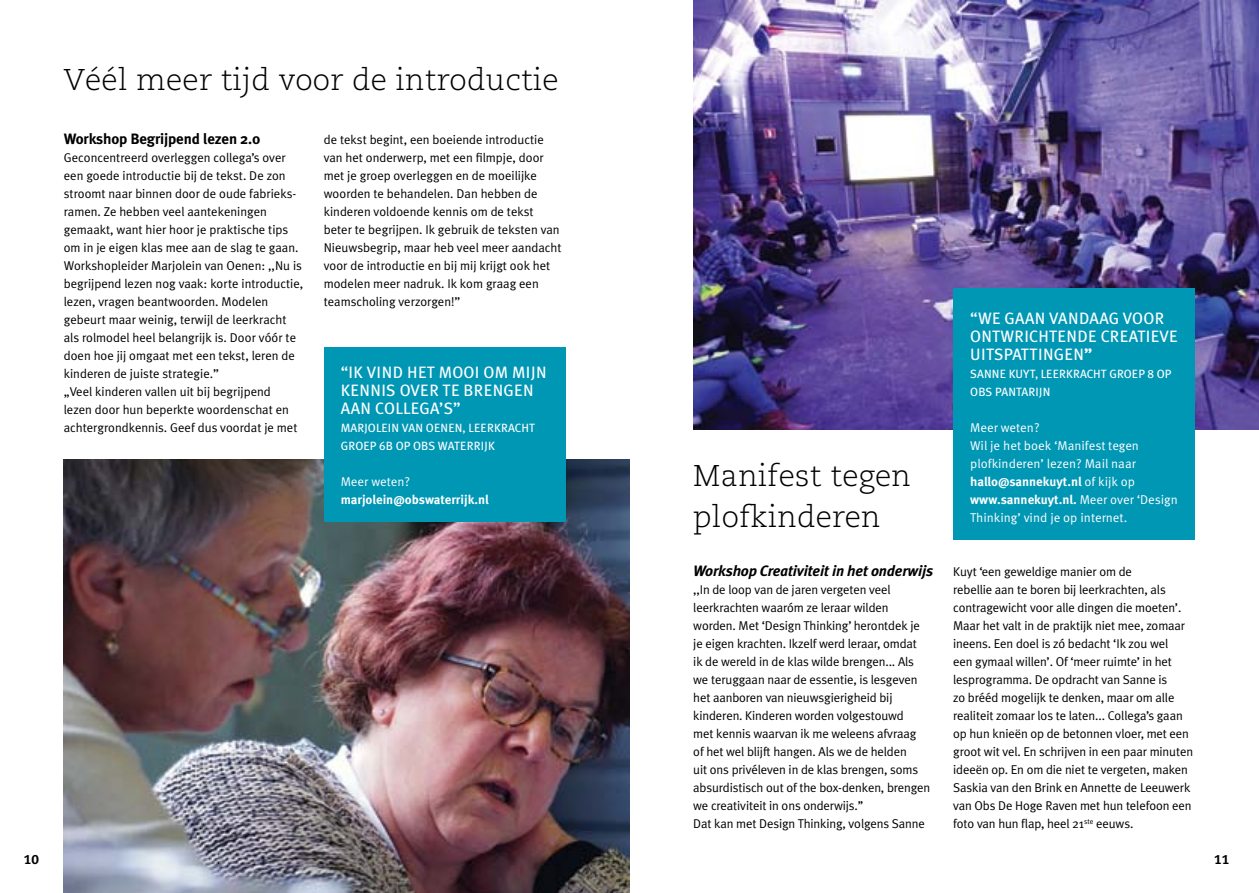
<style>
.page{position:relative;width:1259px;height:893px;background:#fff}
.page>*{position:absolute;margin:0;border:0;box-sizing:border-box;transform-origin:0 0}
.t1{font:300 30px/40.5px "Caecilia";letter-spacing:.01em;color:#000}
.t2{font:16.5px/18px "Meta Plus";letter-spacing:.015em;color:#fff}
.t3{font:italic 700 15px "Meta Plus";letter-spacing:-.01em;color:#000}
.t4{font:700 15px "Meta Plus";letter-spacing:-.01em;color:#000}
.t5{font:12.75px/18px "Meta Plus Normal";letter-spacing:-.01em;color:#000}
.t6{font:12.75px/18px "Meta OT";color:#fff}
.t7{font:700 12.75px "Meta OT";color:#fff}
.t8{font:800 12.75px "Caecilia";color:#000}
.t9{font:12px/18px "Meta Plus";letter-spacing:.005em;color:#fff}
.s1{font-weight:700}
</style>
<div class="page">
<img style="left:693px;top:0;width:566px;height:429px">
<img style="left:64px;top:459px;width:565px;height:434px">
<div style="left:324px;top:347px;width:242px;height:175px;background:#0097b5"></div>
<div style="left:953px;top:288px;width:242px;height:251px;background:#0097b5"></div>
<h1 class="t1" style="left:64px;top:60px;width:496px">Véél meer tijd voor de introductie</h1>
<p class="t4" style="left:64px;top:130px;width:198px">Workshop Begrijpend lezen 2.0</p>
<p class="t5" style="left:64px;top:148px;width:241px">Geconcentreerd overleggen collega’s over een goede introductie bij de tekst. De zon stroomt naar binnen door de oude fabrieks&shy;ramen. Ze hebben veel aantekeningen gemaakt, want hier hoor je praktische tips om in je eigen klas mee aan de slag te gaan.<br>Workshopleider Marjolein van Oenen: ,,Nu is begrijpend lezen nog vaak: korte introductie, lezen, vragen beantwoorden. Modelen gebeurt maar weinig, terwijl de leerkracht als rolmodel heel belangrijk is. Door vóór te doen hoe jij omgaat met een tekst, leren de kinderen de juiste strategie.’’<br>„Veel kinderen vallen uit bij begrijpend<br>lezen door hun beperkte woordenschat en achtergrondkennis. Geef dus voordat je met</p>
<p class="t5" style="left:324px;top:130px;width:239px">de tekst begint, een boeiende introductie van het onderwerp, met een filmpje, door met je groep overleggen en de moeilijke woorden te behandelen. Dan hebben de kinderen voldoende kennis om de tekst beter te begrijpen. Ik gebruik de teksten van Nieuwsbegrip, maar heb veel meer aandacht voor de introductie en bij mij krijgt ook het modelen meer nadruk. Ik kom graag een teamscholing verzorgen!’’</p>
<p class="t2" style="left:341px;top:363px;width:207px">“IK VIND HET MOOI OM MIJN<br>KENNIS OVER TE BRENGEN<br>AAN COLLEGA’S”</p>
<p class="t9" style="left:341px;top:419px;width:196px">MARJOLEIN VAN OENEN, LEERKRACHT<br>GROEP 6B OP OBS WATERRIJK</p>
<p class="t6" style="left:341px;top:473px;width:71px">Meer weten?</p>
<p class="t7" style="left:341px;top:492px;width:149px">marjolein@obswaterrijk.nl</p>
<h1 class="t1" style="left:693px;top:456px;width:219px">Manifest tegen plofkinderen</h1>
<p class="t3" style="left:693px;top:562px;width:241px">Workshop Creativiteit in het onderwijs</p>
<p class="t5" style="left:693px;top:580px;width:239px">,,In de loop van de jaren vergeten veel leerkrachten waaróm ze leraar wilden worden. Met ‘Design Thinking’ herontdek je je eigen krachten. Ikzelf werd leraar, omdat<br>ik de wereld in de klas wilde brengen... Als we teruggaan naar de essentie, is lesgeven het aanboren van nieuwsgierigheid bij kinderen. Kinderen worden volgestouwd<br>met kennis waarvan ik me weleens afvraag<br>of het wel blijft hangen. Als we de helden<br>uit ons privéleven in de klas brengen, soms absurdistisch out of the box-denken, brengen we creativiteit in ons onderwijs.’’<br>Dat kan met Design Thinking, volgens Sanne</p>
<p class="t2" style="left:970px;top:309px;width:209px">“WE GAAN VANDAAG VOOR<br>ONTWRICHTENDE CREATIEVE<br>UITSPATTINGEN<span class="s1">”</span></p>
<p class="t9" style="left:970px;top:365px;width:203px">SANNE KUYT, LEERKRACHT GROEP 8 OP<br>OBS PANTARIJN</p>
<p class="t6" style="left:970px;top:419px;width:209px">Meer weten?<br>Wil je het boek ‘Manifest tegen plofkinderen’ lezen? Mail naar <span class="s1">hallo@sannekuyt.nl</span> of kijk op <span class="s1">www.sannekuyt.nl.</span> Meer over ‘Design<br>Thinking’ vind je op internet.</p>
<p class="t5" style="left:953px;top:562px;width:241px">Kuyt ‘een geweldige manier om de<br>rebellie aan te boren bij leerkrachten, als contragewicht voor alle dingen die moeten’.<br>Maar het valt in de praktijk niet mee, zomaar ineens. Een doel is zó bedacht ‘Ik zou wel<br>een gymaal willen’. Of ‘meer ruimte’ in het lesprogramma. De opdracht van Sanne is<br>zo brééd mogelijk te denken, maar om alle realiteit zomaar los te laten... Collega’s gaan op hun knieën op de betonnen vloer, met een groot wit vel. En schrijven in een paar minuten ideeën op. En om die niet te vergeten, maken Saskia van den Brink en Annette de Leeuwerk van Obs De Hoge Raven met hun telefoon een foto van hun flap, heel 21<sup>ste</sup> eeuws.</p>
<p class="t8" style="left:24px;top:851px;width:17px">10</p>
<p class="t8" style="left:1214px;top:852px;width:17px">11</p>
</div>
